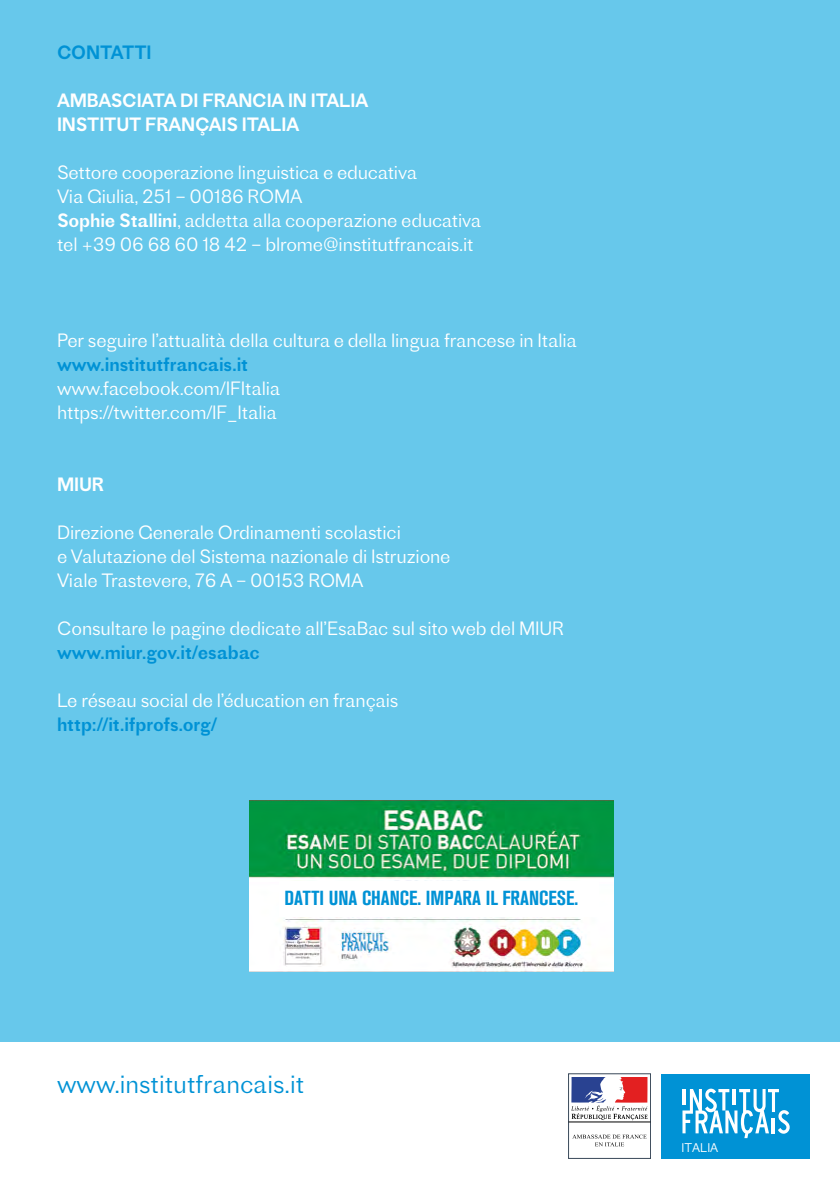
<style>
.page{position:relative;width:840px;height:1191px;background:#fff}
.page>*{position:absolute;margin:0;border:0;box-sizing:border-box;transform-origin:0 0}
.t1{font:300 24px "Proto Grotesk";color:#0092d5}
.t2{font:700 condensed 20.2px "Akzidenz Grotesk BQ";color:#0092d5}
.t3{font:300 18px/24px "Proto Grotesk";letter-spacing:-.01em;color:#fff}
.t4{font:18px "Proto Grotesk";letter-spacing:-.01em;color:#0092d5}
.t5{font:18px/24px "Proto Grotesk";letter-spacing:-.01em;color:#fff}
.t6{font:300 11.8px "Proto Grotesk";color:#fff}
.s1{font-weight:400}
</style>
<div class="page">
<div style="left:661px;top:1073px;width:148px;height:85px;background:#0092d5"></div>
<svg style="left:682px;top:1088px;width:107px;height:50px"></svg>
<div style="left:568px;top:1073px;width:82px;height:85px;border:1px solid #394859"></div>
<svg style="left:572px;top:1134px;width:74px;height:12px"></svg>
<svg style="left:571px;top:1077px;width:76px;height:43px"></svg>
<hr style="left:568px;top:1121px;width:82px;height:1px;background:#000">
<div style="left:0;top:0;width:839px;height:1041px;background:#67c8eb"></div>
<img style="left:249px;top:800px;width:364px;height:172px">
<div style="left:278px;top:881px;width:320px;height:35px;background:#fff"></div>
<p class="t4" style="left:57px;top:39px;width:96px">CONTATTI</p>
<p class="t5" style="left:57px;top:88px;width:312px">AMBASCIATA DI FRANCIA IN ITALIA<br>INSTITUT FRANÇAIS ITALIA</p>
<p class="t3" style="left:57px;top:159px;width:425px">Settore cooperazione linguistica e educativa<br>Via Giulia, 251 – 00186 ROMA<br><span class="s1">Sophie Stallini</span>, addetta alla cooperazione educativa tel +39 06 68 60 18 42 – blrome@institutfrancais.it</p>
<p class="t3" style="left:57px;top:327px;width:521px">Per seguire l’attualità della cultura e della lingua francese in Italia</p>
<p class="t4" style="left:57px;top:351px;width:192px">www.institutfrancais.it</p>
<p class="t3" style="left:57px;top:375px;width:225px">www.facebook.com/IFItalia https://twitter.com/IF_Italia</p>
<p class="t5" style="left:57px;top:471px;width:48px">MIUR</p>
<p class="t3" style="left:57px;top:519px;width:395px">Direzione Generale Ordinamenti scolastici<br>e Valutazione del Sistema nazionale di Istruzione<br>Viale Trastevere, 76 A – 00153 ROMA</p>
<p class="t3" style="left:57px;top:615px;width:508px">Consultare le pagine dedicate all’EsaBac sul sito web del MIUR</p>
<p class="t4" style="left:57px;top:639px;width:204px">www.miur.gov.it/esabac</p>
<p class="t3" style="left:57px;top:687px;width:343px">Le réseau social de l’éducation en français</p>
<p class="t4" style="left:57px;top:711px;width:162px">http://it.ifprofs.org/</p>
<p class="t2" style="left:284px;top:886px;width:295px">DATTI UNA CHANCE. IMPARA IL FRANCESE.</p>
<h1 class="t1" style="left:57px;top:1067px;width:248px">www.institutfrancais.it</h1>
<p class="t6" style="left:681px;top:1139px;width:38px">ITALIA</p>
</div>
